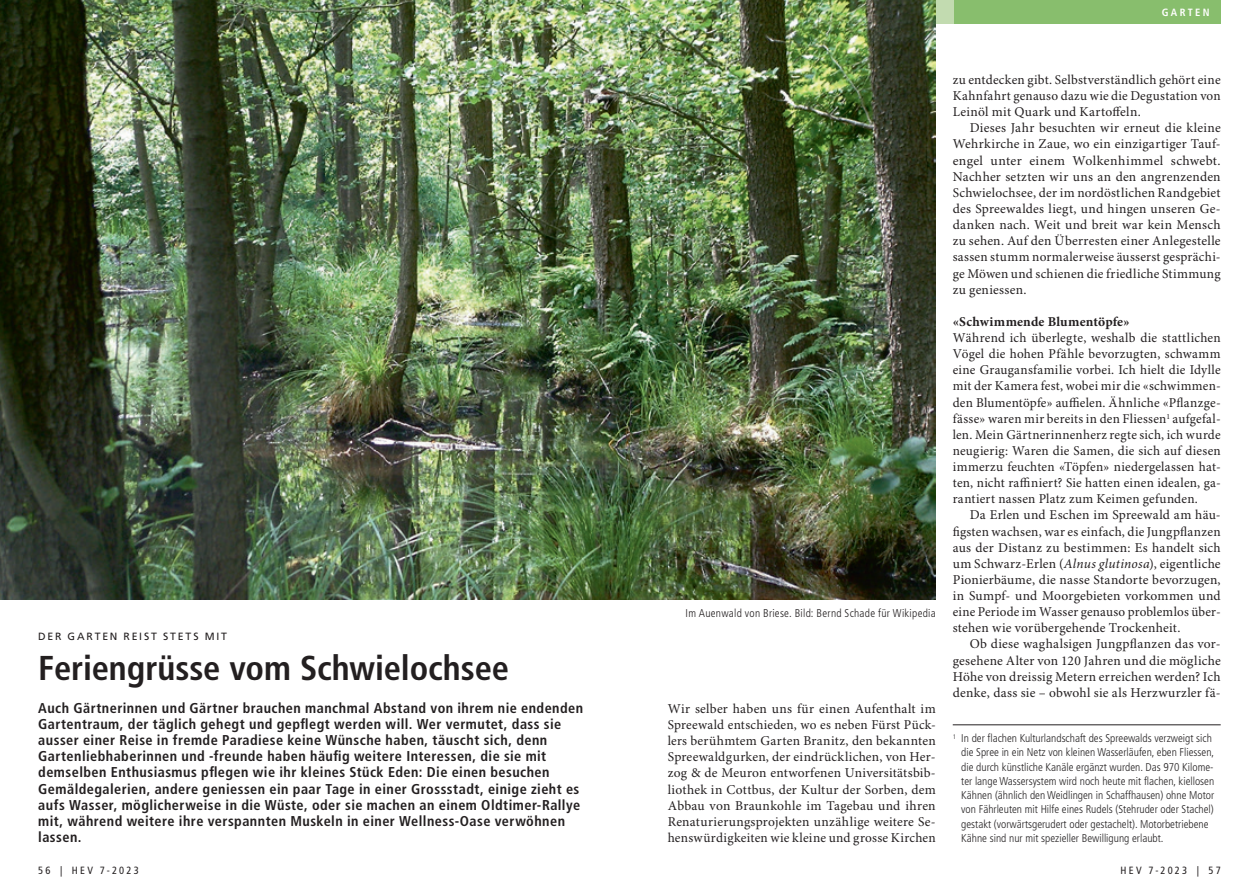
<style>
.page{position:relative;width:1259px;height:893px;background:#fff}
.page>*{position:absolute;margin:0;border:0;box-sizing:border-box;transform-origin:0 0}
.t1{font:700 condensed 34.5px "Frutiger LT Std";letter-spacing:-.005em;color:#231f20}
.t2{font:700 condensed 14.25px/16.2px "Frutiger LT";letter-spacing:.03em;color:#231f20}
.t3{font:13.5px/16.2px "Minion Pro";letter-spacing:.015em;color:#231f20;text-align:justify}
.t4{font:700 13.5px "Minion Pro";letter-spacing:.01em;color:#231f20}
.t5{font:300 condensed 11.25px/14.2px "Frutiger LT";color:#262324}
.t6{font:300 condensed 11.25px "Frutiger LT Std";letter-spacing:.025em;color:#231f20}
.t7{font:condensed 10.5px "Frutiger LT";letter-spacing:.215em;color:#231f20}
.t8{font:10.5px "Frutiger LT";letter-spacing:.175em;color:#231f20}
.t9{font:700 condensed 10.5px "Frutiger LT";letter-spacing:.22em;color:#fff}
.s1{font-style:italic}
</style>
<div class="page">
<div style="left:953px;top:0;width:267px;height:23px;background:#88be6d"></div>
<div style="left:936px;top:0;width:17px;height:23px;background:#c2dbb0"></div>
<hr style="left:952px;top:724px;width:268px;height:1px;background:#231f20">
<img style="left:0;top:0;width:935px;height:599px">
<p class="t8" style="left:38px;top:630px;width:190px">DER GARTEN REIST STETS MIT</p>
<p class="t1" style="left:38px;top:647px;width:472px">Feriengrüsse vom Schwielochsee</p>
<p class="t2" style="left:38px;top:700px;width:546px">Auch Gärtnerinnen und Gärtner brauchen manchmal Abstand von ihrem nie endenden Gartentraum, der täglich gehegt und gepflegt werden will. Wer vermutet, dass sie ausser einer Reise in fremde Paradiese keine Wünsche haben, täuscht sich, denn Gartenliebhaberinnen und -freunde haben häufig weitere Interessen, die sie mit demselben Enthusiasmus pflegen wie ihr kleines Stück Eden: Die einen besuchen Gemäldegalerien, andere geniessen ein paar Tage in einer Grossstadt, einige zieht es aufs Wasser, möglicherweise in die Wüste, oder sie machen an einem Oldtimer-Rallye mit, während weitere ihre verspannten Muskeln in einer Wellness-Oase verwöhnen lassen.</p>
<p class="t7" style="left:38px;top:864px;width:102px">56 | HEV 7-2023</p>
<p class="t9" style="left:1161px;top:6px;width:49px">GARTEN</p>
<p class="t6" style="left:685px;top:606px;width:252px">Im Auenwald von Briese. Bild: Bernd Schade für Wikipedia</p>
<p class="t3" style="left:668px;top:701px;width:269px">Wir selber haben uns für einen Aufenthalt im Spreewald entschieden, wo es neben Fürst Pück&shy;lers berühmtem Garten Branitz, den bekannten Spreewaldgurken, der eindrücklichen, von Her&shy;zog &amp; de Meuron entworfenen Universitätsbib&shy;liothek in Cottbus, der Kultur der Sorben, dem Abbau von Braunkohle im Tagebau und ihren Renaturierungsprojekten unzählige weitere Se&shy;henswürdigkeiten wie kleine und grosse Kirchen</p>
<p class="t3" style="left:952px;top:72px;width:269px">zu entdecken gibt. Selbstverständlich gehört eine</p>
<p class="t3" style="left:952px;top:88px;width:269px">Kahnfahrt genauso dazu wie die Degustation von</p>
<p class="t3" style="left:952px;top:104px;width:190px">Leinöl mit Quark und Kartoffeln.</p>
<p class="t3" style="left:969px;top:120px;width:252px">Dieses Jahr besuchten wir erneut die kleine</p>
<p class="t3" style="left:952px;top:137px;width:269px">Wehrkirche in Zaue, wo ein einzigartiger Tauf-</p>
<p class="t3" style="left:952px;top:153px;width:269px">engel unter einem Wolkenhimmel schwebt.</p>
<p class="t3" style="left:952px;top:169px;width:269px">Nachher setzten wir uns an den angrenzenden</p>
<p class="t3" style="left:952px;top:185px;width:269px">Schwielochsee, der im nordöstlichen Randgebiet</p>
<p class="t3" style="left:952px;top:201px;width:269px">des Spreewaldes liegt, und hingen unseren Ge-</p>
<p class="t3" style="left:952px;top:217px;width:269px">danken nach. Weit und breit war kein Mensch</p>
<p class="t3" style="left:952px;top:233px;width:269px">zu sehen. Auf den Überresten einer Anlegestelle</p>
<p class="t3" style="left:952px;top:250px;width:269px">sassen stumm normalerweise äusserst gesprächi-</p>
<p class="t3" style="left:952px;top:266px;width:269px">ge Möwen und schienen die friedliche Stimmung</p>
<p class="t3" style="left:952px;top:282px;width:75px">zu geniessen.</p>
<p class="t4" style="left:952px;top:313px;width:178px">«Schwimmende Blumentöpfe»</p>
<p class="t3" style="left:952px;top:330px;width:269px">Während ich überlegte, weshalb die stattlichen</p>
<p class="t3" style="left:952px;top:346px;width:269px">Vögel die hohen Pfähle bevorzugten, schwamm</p>
<p class="t3" style="left:952px;top:362px;width:269px">eine Graugansfamilie vorbei. Ich hielt die Idylle</p>
<p class="t3" style="left:952px;top:379px;width:269px">mit der Kamera fest, wobei mir die «schwimmen-</p>
<p class="t3" style="left:952px;top:395px;width:269px">den Blumentöpfe» auffielen. Ähnliche «Pflanzge-</p>
<p class="t3" style="left:952px;top:411px;width:269px">fässe» waren mir bereits in den Fliessen<sup>1</sup> aufgefal-</p>
<p class="t3" style="left:952px;top:427px;width:269px">len. Mein Gärtnerinnenherz regte sich, ich wurde</p>
<p class="t3" style="left:952px;top:443px;width:269px">neugierig: Waren die Samen, die sich auf diesen</p>
<p class="t3" style="left:952px;top:459px;width:269px">immerzu feuchten «Töpfen» niedergelassen hat-</p>
<p class="t3" style="left:952px;top:475px;width:269px">ten, nicht raffiniert? Sie hatten einen idealen, ga-</p>
<p class="t3" style="left:952px;top:491px;width:247px">rantiert nassen Platz zum Keimen gefunden.</p>
<p class="t3" style="left:969px;top:508px;width:252px">Da Erlen und Eschen im Spreewald am häu-</p>
<p class="t3" style="left:952px;top:524px;width:269px">figsten wachsen, war es einfach, die Jungpflanzen</p>
<p class="t3" style="left:952px;top:540px;width:269px">aus der Distanz zu bestimmen: Es handelt sich</p>
<p class="t3" style="left:952px;top:556px;width:269px">um Schwarz-Erlen (<span class="s1">Alnus glutinosa</span>), eigentliche</p>
<p class="t3" style="left:952px;top:572px;width:269px">Pionierbäume, die nasse Standorte bevorzugen,</p>
<p class="t3" style="left:952px;top:588px;width:269px">in Sumpf- und Moorgebieten vorkommen und</p>
<p class="t3" style="left:952px;top:604px;width:269px">eine Periode im Wasser genauso problemlos über-</p>
<p class="t3" style="left:952px;top:620px;width:229px">stehen wie vorübergehende Trockenheit.</p>
<p class="t3" style="left:969px;top:636px;width:252px">Ob diese waghalsigen Jungpflanzen das vor-</p>
<p class="t3" style="left:952px;top:653px;width:269px">gesehene Alter von 120 Jahren und die mögliche</p>
<p class="t3" style="left:952px;top:669px;width:269px">Höhe von dreissig Metern erreichen werden? Ich</p>
<p class="t3" style="left:952px;top:685px;width:269px">denke, dass sie – obwohl sie als Herzwurzler fä-</p>
<p class="t5" style="left:961px;top:731px;width:254px;text-indent:-9px"><sup>1</sup> In der flachen Kulturlandschaft des Spreewalds verzweigt sich die Spree in ein Netz von kleinen Wasserläufen, eben Fliessen, die durch künstliche Kanäle ergänzt wurden. Das 970 Kilome&shy;ter lange Wassersystem wird noch heute mit flachen, kiellosen Kähnen (ähnlich den Weidlingen in Schaffhausen) ohne Motor von Fährleuten mit Hilfe eines Rudels (Stehruder oder Stachel) gestakt (vorwärtsgerudert oder gestachelt). Motorbetriebene Kähne sind nur mit spezieller Bewilligung erlaubt.</p>
<p class="t7" style="left:1120px;top:864px;width:102px">HEV 7-2023 | 57</p>
</div>
